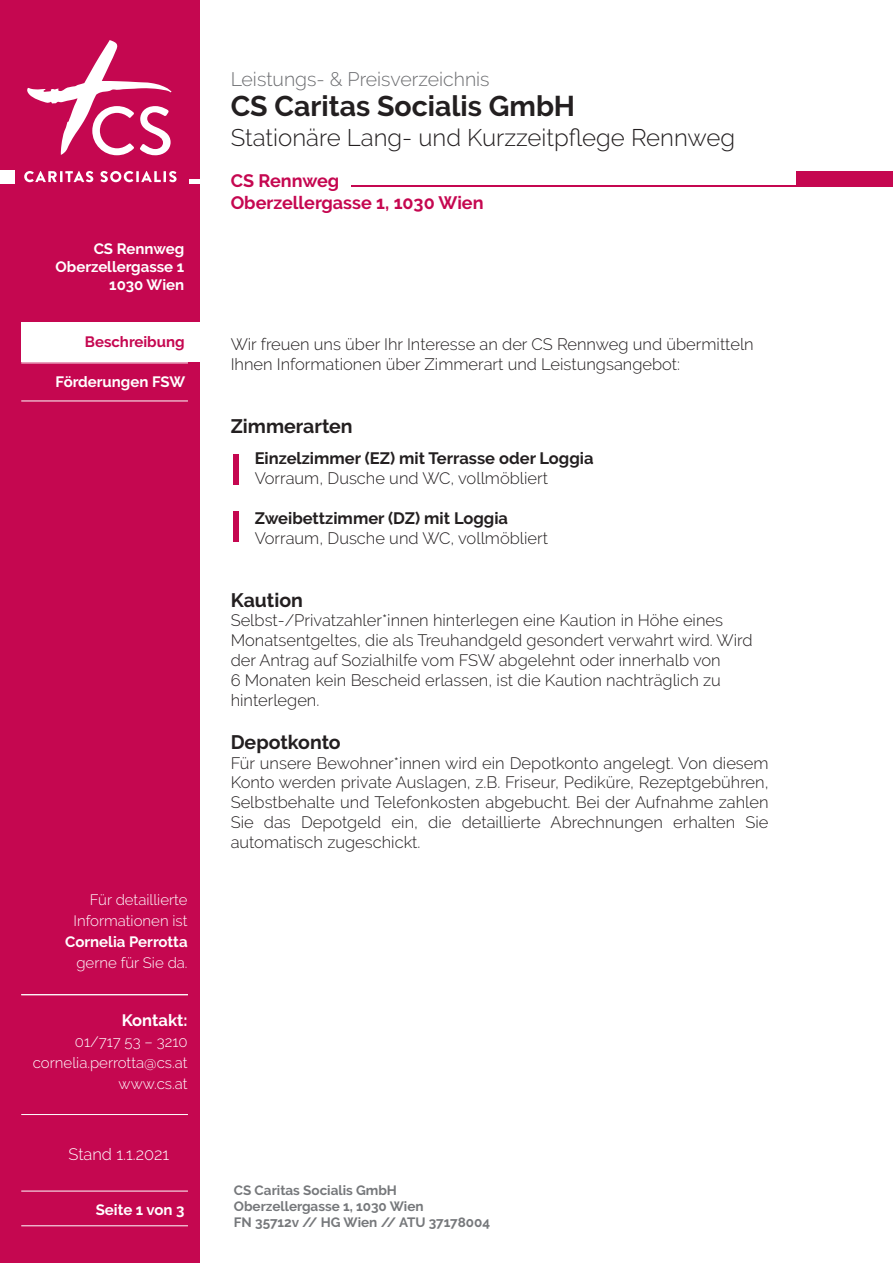
<style>
.page{position:relative;width:893px;height:1263px;background:#fff}
.page>*{position:absolute;margin:0;border:0;box-sizing:border-box;transform-origin:0 0}
.t1{font:700 28.5px "Raleway";color:#231f20}
.t2{font:300 24px "Raleway";color:#231f20}
.t3{font:700 19.5px "Raleway";color:#231f20}
.t4{font:300 19.5px "Raleway";color:#6c6d70}
.t5{font:700 18px/22.5px "Raleway";color:#c50750}
.t6{font:300 16.5px/19.8px "Raleway";color:#231f20}
.t7{font:700 16.5px "Raleway";color:#231f20}
.t8{font:300 16.5px "Raleway";color:#fff}
.t9{font:700 16.5px "Raleway";color:#fff}
.t10{font:300 15px/21px "Raleway";color:#fff;text-align:right}
.t11{font:700 15px/18px "Raleway";color:#fff;text-align:right}
.t12{font:700 15px "Raleway";color:#c50750}
.t13{font:700 13.5px/16.2px "Raleway";color:#76787b}
</style>
<div class="page">
<div style="left:0;top:0;width:200px;height:1263px;background:#c50750"></div>
<hr style="left:190px;top:179px;width:10px;height:4px;background:#fff">
<hr style="left:21px;top:1225px;width:167px;height:1px;background:#fff">
<hr style="left:21px;top:1191px;width:167px;height:1px;background:#fff">
<hr style="left:21px;top:1114px;width:167px;height:1px;background:#fff">
<hr style="left:21px;top:994px;width:167px;height:1px;background:#fff">
<svg style="left:27px;top:40px;width:145px;height:115px"></svg>
<svg style="left:24px;top:171px;width:69px;height:11px"></svg>
<svg style="left:100px;top:171px;width:77px;height:11px"></svg>
<div style="left:0;top:170px;width:14px;height:13px;background:#fff"></div>
<div style="left:234px;top:454px;width:5px;height:30px;background:#c50750"></div>
<div style="left:234px;top:511px;width:5px;height:30px;background:#c50750"></div>
<div style="left:21px;top:323px;width:168px;height:41px;background:#e8a0bc"></div>
<hr style="left:21px;top:363px;width:167px;height:1px;background:#fff">
<hr style="left:21px;top:401px;width:167px;height:1px;background:#fff">
<div style="left:21px;top:322px;width:180px;height:40px;background:#fff"></div>
<div style="left:797px;top:171px;width:96px;height:16px;background:#c50750"></div>
<hr style="left:351px;top:185px;width:521px;height:2px;background:#c50750">
<p class="t11" style="left:56px;top:240px;width:130px">CS Rennweg<br>Oberzellergasse 1<br>1030 Wien</p>
<p class="t12" style="left:85px;top:333px;width:101px">Beschreibung</p>
<p class="t11" style="left:56px;top:373px;width:131px">Förderungen FSW</p>
<p class="t10" style="left:74px;top:889px;width:115px">Für detaillierte<br>Informationen ist</p>
<p class="t11" style="left:65px;top:932px;width:124px">Cornelia Perrotta</p>
<p class="t10" style="left:76px;top:952px;width:113px">gerne für Sie da.</p>
<p class="t9" style="left:122px;top:1011px;width:67px">Kontakt:</p>
<p class="t10" style="left:33px;top:1031px;width:156px">01/717 53 – 3210 cornelia.perrotta@cs.at www.cs.at</p>
<p class="t8" style="left:68px;top:1144px;width:102px">Stand 1.1.2021</p>
<p class="t11" style="left:96px;top:1201px;width:90px">Seite 1 von 3</p>
<p class="t4" style="left:231px;top:68px;width:260px">Leistungs- &amp; Preisverzeichnis</p>
<h1 class="t1" style="left:231px;top:90px;width:346px">CS Caritas Socialis GmbH</h1>
<h2 class="t2" style="left:231px;top:124px;width:506px">Stationäre Lang- und Kurzzeitpflege Rennweg</h2>
<p class="t5" style="left:231px;top:169px;width:254px">CS Rennweg<br>Oberzellergasse 1, 1030 Wien</p>
<p class="t6" style="left:231px;top:334px;width:525px">Wir freuen uns über Ihr Interesse an der CS Rennweg und übermitteln<br>Ihnen Informationen über Zimmerart und Leistungsangebot:</p>
<p class="t3" style="left:231px;top:415px;width:124px">Zimmerarten</p>
<p class="t7" style="left:255px;top:449px;width:340px">Einzelzimmer (EZ) mit Terrasse oder Loggia</p>
<p class="t6" style="left:255px;top:468px;width:295px">Vorraum, Dusche und WC, vollmöbliert</p>
<p class="t7" style="left:255px;top:509px;width:255px">Zweibettzimmer (DZ) mit Loggia</p>
<p class="t6" style="left:255px;top:528px;width:295px">Vorraum, Dusche und WC, vollmöbliert</p>
<p class="t3" style="left:231px;top:589px;width:74px">Kaution</p>
<p class="t6" style="left:231px;top:611px;width:523px">Selbst-/Privatzahler*innen hinterlegen eine Kaution in Höhe eines Monatsentgeltes, die als Treuhandgeld gesondert verwahrt wird. Wird der Antrag auf Sozialhilfe vom FSW abgelehnt oder innerhalb von<br>6 Monaten kein Bescheid erlassen, ist die Kaution nachträglich zu hinterlegen.</p>
<p class="t3" style="left:231px;top:731px;width:112px">Depotkonto</p>
<p class="t6" style="left:231px;top:753px;width:539px;text-align:justify">Für unsere Bewohner*innen wird ein Depotkonto angelegt. Von diesem Konto werden private Auslagen, z.B. Friseur, Pediküre, Rezeptgebühren, Selbstbehalte und Telefonkosten abgebucht. Bei der Aufnahme zahlen Sie das Depotgeld ein, die detaillierte Abrechnungen erhalten Sie automatisch zugeschickt.</p>
<p class="t13" style="left:234px;top:1182px;width:258px">CS Caritas Socialis GmbH<br>Oberzellergasse 1, 1030 Wien<br>FN 35712v // HG Wien // ATU 37178004</p>
</div>
